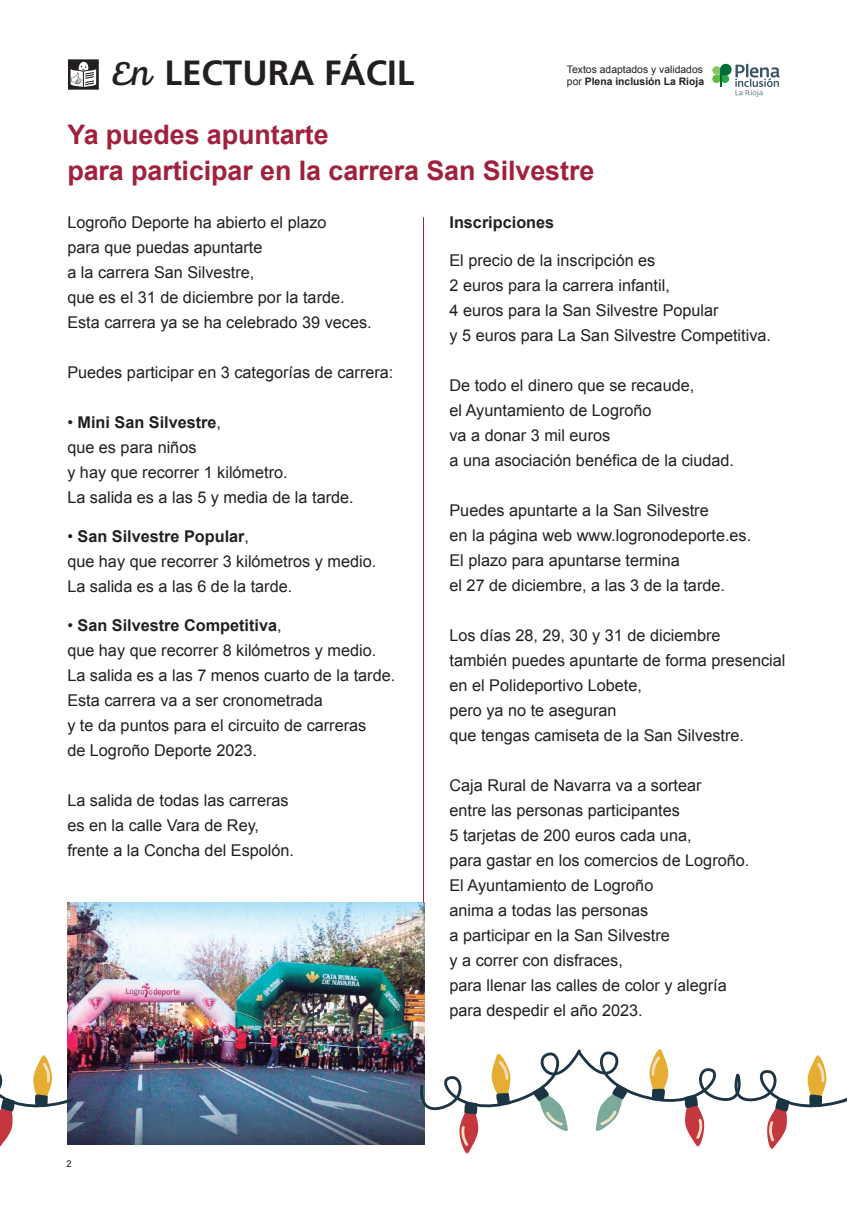
<style>
.page{position:relative;width:847px;height:1205px;background:#fff}
.page>*{position:absolute;margin:0;border:0;box-sizing:border-box;transform-origin:0 0}
.t1{font:700 35px "Frutiger LT Std";color:#231f20}
.t2{font:700 26.88px/36.2px "Arial";letter-spacing:-.005em;color:#a0213d}
.t3{font:16.25px/25px "Arial";color:#231f20}
.t4{font:700 16.25px "Arial";color:#231f20}
.t5{font:10.38px/12px "Arial";color:#231f20}
.t6{font:9.38px "Arial";color:#231f20}
.s1{font-family:"Alianza Script 500";font-weight:400}
.s2{font-weight:700}
</style>
<div class="page">
<svg style="left:68px;top:59px;width:31px;height:31px"></svg>
<svg style="left:712px;top:63px;width:68px;height:34px"></svg>
<hr style="left:423px;top:217px;width:1px;height:927px;background:#a0213d">
<img style="left:67px;top:902px;width:357px;height:242px">
<svg style="left:418px;top:1046px;width:429px;height:108px"></svg>
<svg style="left:0;top:1052px;width:73px;height:95px"></svg>
<h1 class="t1" style="left:113px;top:52px;width:303px"><span class="s1">En</span> LECTURA FÁCIL</h1>
<h2 class="t2" style="left:67px;top:117px;width:528px">Ya puedes apuntarte<br>para participar en la carrera San Silvestre</h2>
<p class="t5" style="left:567px;top:63px;width:139px">Textos adaptados y validados por <span class="s2">Plena inclusión La Rioja</span></p>
<p class="t3" style="left:67px;top:210px;width:306px">Logroño Deporte ha abierto el plazo<br>para que puedas apuntarte<br>a la carrera San Silvestre,<br>que es el 31 de diciembre por la tarde.<br>Esta carrera ya se ha celebrado 39 veces.</p>
<p class="t3" style="left:67px;top:360px;width:328px">Puedes participar en 3 categorías de carrera:</p>
<p class="t3" style="left:67px;top:410px;width:288px">• <span class="s2">Mini San Silvestre</span>,<br>que es para niños<br>y hay que recorrer 1 kilómetro.<br>La salida es a las 5 y media de la tarde.</p>
<p class="t3" style="left:67px;top:524px;width:310px">• <span class="s2">San Silvestre Popular</span>,<br>que hay que recorrer 3 kilómetros y medio.<br>La salida es a las 6 de la tarde.</p>
<p class="t3" style="left:67px;top:613px;width:329px">• <span class="s2">San Silvestre Competitiva</span>,<br>que hay que recorrer 8 kilómetros y medio.<br>La salida es a las 7 menos cuarto de la tarde.<br>Esta carrera va a ser cronometrada<br>y te da puntos para el circuito de carreras<br>de Logroño Deporte 2023.</p>
<p class="t3" style="left:67px;top:788px;width:228px">La salida de todas las carreras es en la calle Vara de Rey, frente a la Concha del Espolón.</p>
<p class="t4" style="left:449px;top:212px;width:106px">Inscripciones</p>
<p class="t3" style="left:449px;top:248px;width:323px">El precio de la inscripción es<br>2 euros para la carrera infantil,<br>4 euros para la San Silvestre Popular<br>y 5 euros para La San Silvestre Competitiva.</p>
<p class="t3" style="left:449px;top:373px;width:286px">De todo el dinero que se recaude,<br>el Ayuntamiento de Logroño<br>va a donar 3 mil euros<br>a una asociación benéfica de la ciudad.</p>
<p class="t3" style="left:449px;top:498px;width:303px">Puedes apuntarte a la San Silvestre<br>en la página web www.logronodeporte.es.<br>El plazo para apuntarse termina<br>el 27 de diciembre, a las 3 de la tarde.</p>
<p class="t3" style="left:449px;top:623px;width:338px">Los días 28, 29, 30 y 31 de diciembre<br>también puedes apuntarte de forma presencial en el Polideportivo Lobete,<br>pero ya no te aseguran<br>que tengas camiseta de la San Silvestre.</p>
<p class="t3" style="left:449px;top:773px;width:301px">Caja Rural de Navarra va a sortear<br>entre las personas participantes<br>5 tarjetas de 200 euros cada una,<br>para gastar en los comercios de Logroño.<br>El Ayuntamiento de Logroño<br>anima a todas las personas<br>a participar en la San Silvestre<br>y a correr con disfraces,<br>para llenar las calles de color y alegría para despedir el año 2023.</p>
<p class="t6" style="left:67px;top:1158px;width:7px">2</p>
</div>
